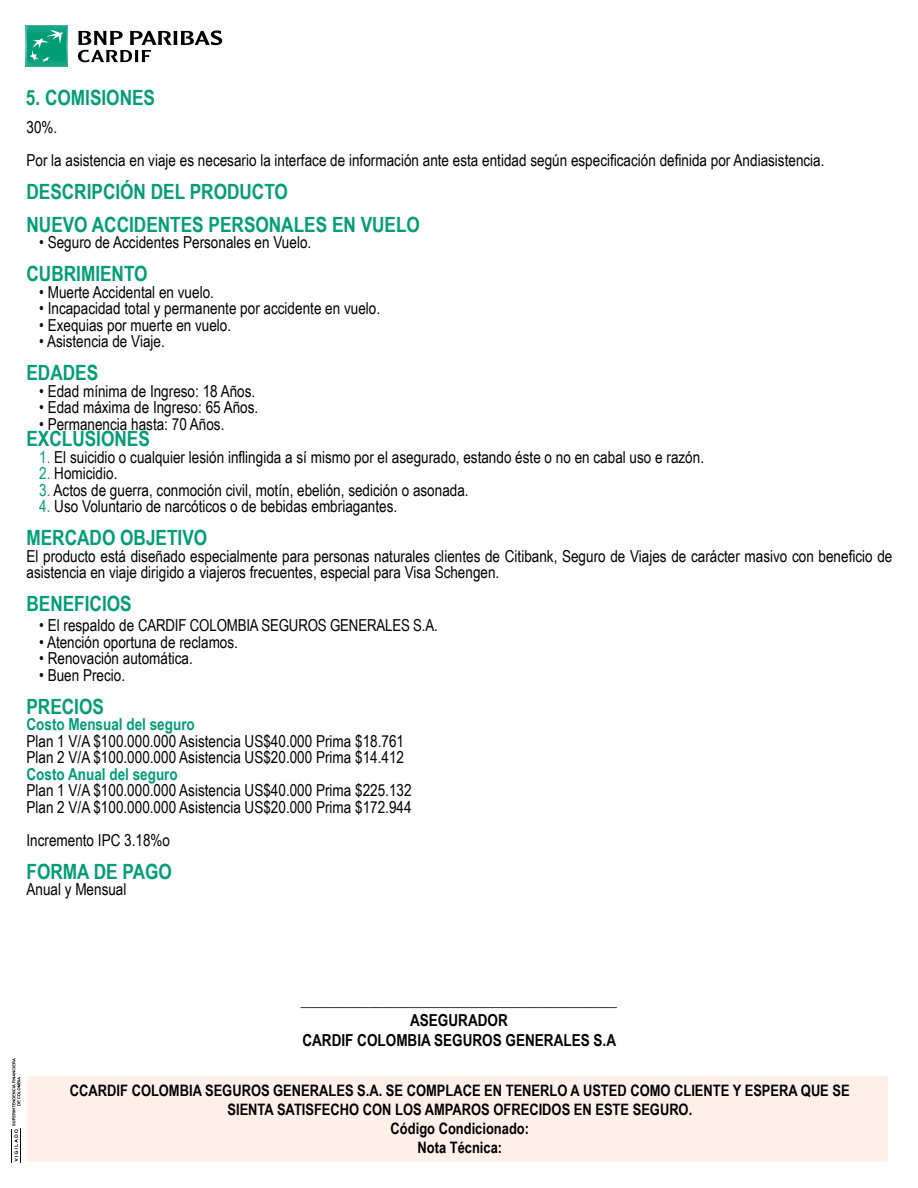
<style>
.page{position:relative;width:918px;height:1188px;background:#fff}
.page>*{position:absolute;margin:0;border:0;box-sizing:border-box;transform-origin:0 0}
.t1{font:700 21px/33px "Arial Narrow";color:#009d77}
.t2{font:16.5px/16.5px "Arial Narrow";color:#000}
.t3{font:700 16.5px/19.8px "Arial Narrow";color:#000;text-align:center}
.t4{font:700 16.5px "Arial Narrow";color:#009d77}
.t5{font:700 15.75px/18.9px "Arial Narrow";color:#000;text-align:center}
.s1{color:#009d77}
</style>
<div class="page">
<svg style="left:26px;top:25px;width:42px;height:42px"></svg>
<svg style="left:27px;top:26px;width:40px;height:40px;background:#1da886"></svg>
<svg style="left:78px;top:30px;width:144px;height:32px"></svg>
<hr style="left:20px;top:1128px;width:1px;height:34px;background:#000">
<hr style="left:11px;top:1129px;width:1px;height:33px;background:#000">
<svg style="left:12px;top:1058px;width:8px;height:104px"></svg>
<div style="left:27px;top:1076px;width:861px;height:86px;background:#fff0ea"></div>
<p class="t1" style="left:26px;top:80px;width:131px">5. COMISIONES</p>
<p class="t2" style="left:26px;top:110px;width:800px;line-height:33px">30%.<br>Por la asistencia en viaje es necesario la interface de información ante esta entidad según especificación definida por Andiasistencia.</p>
<p class="t1" style="left:26px;top:174px;width:395px">DESCRIPCIÓN DEL PRODUCTO<br>NUEVO ACCIDENTES PERSONALES EN VUELO</p>
<p class="t2" style="left:39px;top:234px;width:274px">• Seguro de Accidentes Personales en Vuelo.</p>
<p class="t1" style="left:26px;top:257px;width:123px">CUBRIMIENTO</p>
<p class="t2" style="left:39px;top:283px;width:176px">• Muerte Accidental en vuelo.</p>
<p class="t2" style="left:39px;top:300px;width:342px">• Incapacidad total y permanente por accidente en vuelo.</p>
<p class="t2" style="left:39px;top:316px;width:194px">• Exequias por muerte en vuelo.</p>
<p class="t2" style="left:39px;top:333px;width:127px">• Asistencia de Viaje.</p>
<p class="t1" style="left:26px;top:356px;width:73px">EDADES</p>
<p class="t2" style="left:39px;top:382px;width:218px">• Edad mínima de Ingreso: 18 Años.</p>
<p class="t2" style="left:39px;top:399px;width:221px">• Edad máxima de Ingreso: 65 Años.</p>
<p class="t2" style="left:39px;top:415px;width:187px">• Permanencia hasta: 70 Años.</p>
<p class="t1" style="left:26px;top:422px;width:125px">EXCLUSIONES</p>
<p class="t2" style="left:39px;top:448px;width:666px"><span class="s1">1.</span> El suicidio o cualquier lesión inflingida a sí mismo por el asegurado, estando éste o no en cabal uso e razón.</p>
<p class="t2" style="left:39px;top:465px;width:80px"><span class="s1">2.</span> Homicidio.</p>
<p class="t2" style="left:39px;top:481px;width:431px"><span class="s1">3.</span> Actos de guerra, conmoción civil, motín, ebelión, sedición o asonada.</p>
<p class="t2" style="left:39px;top:498px;width:360px"><span class="s1">4.</span> Uso Voluntario de narcóticos o de bebidas embriagantes.</p>
<p class="t1" style="left:26px;top:521px;width:182px">MERCADO OBJETIVO</p>
<p class="t2" style="left:26px;top:547px;width:867px">El producto está diseñado especialmente para personas naturales clientes de Citibank, Seguro de Viajes de carácter masivo con beneficio de asistencia en viaje dirigido a viajeros frecuentes, especial para Visa Schengen.</p>
<p class="t1" style="left:26px;top:587px;width:107px">BENEFICIOS</p>
<p class="t2" style="left:39px;top:617px;width:400px">• El respaldo de CARDIF COLOMBIA SEGUROS GENERALES S.A.</p>
<p class="t2" style="left:39px;top:633px;width:200px">• Atención oportuna de reclamos.</p>
<p class="t2" style="left:39px;top:650px;width:155px">• Renovación automática.</p>
<p class="t2" style="left:39px;top:666px;width:87px">• Buen Precio.</p>
<p class="t1" style="left:26px;top:689px;width:79px">PRECIOS</p>
<p class="t4" style="left:26px;top:712px;width:170px">Costo Mensual del seguro</p>
<p class="t2" style="left:26px;top:732px;width:379px">Plan 1 V/A $100.000.000 Asistencia US$40.000 Prima $18.761<br>Plan 2 V/A $100.000.000 Asistencia US$20.000 Prima $14.412</p>
<p class="t4" style="left:26px;top:761px;width:153px">Costo Anual del seguro</p>
<p class="t2" style="left:26px;top:782px;width:387px">Plan 1 V/A $100.000.000 Asistencia US$40.000 Prima $225.132<br>Plan 2 V/A $100.000.000 Asistencia US$20.000 Prima $172.944</p>
<p class="t2" style="left:26px;top:831px;width:145px">Incremento IPC 3.18%o</p>
<p class="t1" style="left:26px;top:854px;width:147px">FORMA DE PAGO</p>
<p class="t2" style="left:26px;top:881px;width:102px">Anual y Mensual</p>
<p class="t3" style="left:301px;top:989px;width:318px">__________________________________________<br>ASEGURADOR<br>CARDIF COLOMBIA SEGUROS GENERALES S.A</p>
<p class="t5" style="left:70px;top:1081px;width:781px">CCARDIF COLOMBIA SEGUROS GENERALES S.A. SE COMPLACE EN TENERLO A USTED COMO CLIENTE Y ESPERA QUE SE SIENTA SATISFECHO CON LOS AMPAROS OFRECIDOS EN ESTE SEGURO.<br>Código Condicionado:<br>Nota Técnica:</p>
</div>
